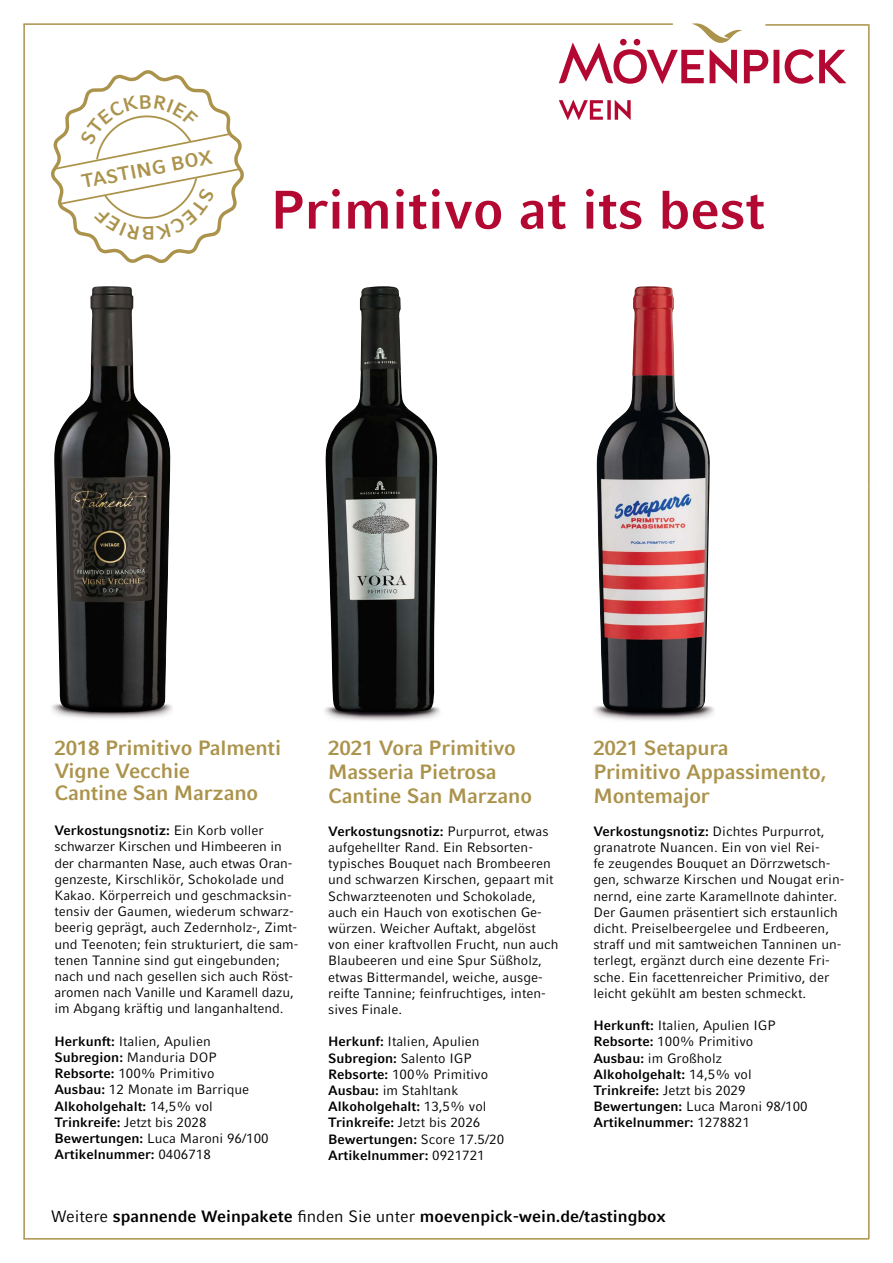
<style>
.page{position:relative;width:893px;height:1263px;background:#fff}
.page>*{position:absolute;margin:0;border:0;box-sizing:border-box;transform-origin:0 0}
.t1{font:700 54px "Compatil Fact LT Pro";color:#b30831}
.t2{font:700 20.7px/24px "Compatil Fact LT Pro";letter-spacing:-.01em;color:#ab934b}
.t3{font:700 19.35px "Compatil Fact LT Pro";color:#ab934b}
.t4{font:700 16.5px "Compatil Fact LT Pro";color:#000}
.t5{font:13.5px/16.2px "Compatil Fact LT Pro";color:#000}
.s1{font-weight:700}
.s2{font-weight:400}
</style>
<div class="page">
<img style="left:54px;top:286px;width:116px;height:416px">
<img style="left:52px;top:702px;width:120px;height:17px">
<img style="left:325px;top:286px;width:112px;height:418px">
<img style="left:324px;top:704px;width:116px;height:17px">
<img style="left:597px;top:286px;width:113px;height:418px">
<img style="left:594px;top:704px;width:120px;height:17px">
<hr style="left:23px;top:23px;width:650px;height:2px;background:#ab934b">
<hr style="left:765px;top:24px;width:103px;height:2px;background:#ab934b">
<hr style="left:868px;top:24px;width:2px;height:463px;background:#ab934b">
<hr style="left:23px;top:24px;width:2px;height:463px;background:#ab934b">
<hr style="left:23px;top:487px;width:2px;height:752px;background:#ab934b">
<hr style="left:868px;top:487px;width:2px;height:752px;background:#ab934b">
<hr style="left:23px;top:1238px;width:846px;height:1px;background:#ab934b">
<svg style="left:559px;top:100px;width:72px;height:20px"></svg>
<svg style="left:559px;top:23px;width:287px;height:61px"></svg>
<svg style="left:51px;top:70px;width:193px;height:194px"></svg>
<h3 class="t3" style="left:80px;top:171px;width:134px;rotate:-11deg">TASTING BOX</h3>
<h1 class="t1" style="left:270px;top:178px;width:496px">Primitivo at its best</h1>
<h2 class="t2" style="left:54px;top:737px;width:228px;line-height:22.5px">2018 Primitivo Palmenti<br>Vigne Vecchie<br>Cantine San Marzano</h2>
<p class="t5" style="left:54px;top:822px;width:246px"><span class="s1">Verkostungsnotiz:</span> Ein Korb voller schwarzer Kirschen und Himbeeren in der charmanten Nase, auch etwas Oran&shy;genzeste, Kirschlikör, Schokolade und Kakao. Körperreich und geschmacksin&shy;tensiv der Gaumen, wiederum schwarz&shy;beerig geprägt, auch Zedernholz-, Zimt&shy;und Teenoten; fein strukturiert, die sam&shy;tenen Tannine sind gut eingebunden; nach und nach gesellen sich auch Röst&shy;aromen nach Vanille und Karamell dazu, im Abgang kräftig und langanhaltend.</p>
<p class="t5" style="left:54px;top:1033px;width:216px"><span class="s1">Herkunft:</span> Italien, Apulien<br><span class="s1">Subregion:</span> Manduria DOP<br><span class="s1">Rebsorte:</span> 100% Primitivo<br><span class="s1">Ausbau:</span> 12 Monate im Barrique<br><span class="s1">Alkoholgehalt:</span> 14,5% vol<br><span class="s1">Trinkreife:</span> Jetzt bis 2028<br><span class="s1">Bewertungen:</span> Luca Maroni 96/100<br><span class="s1">Artikelnummer:</span> 0406718</p>
<h2 class="t2" style="left:328px;top:736px;width:205px">2021 Vora Primitivo<br>Masseria Pietrosa<br>Cantine San Marzano</h2>
<p class="t5" style="left:328px;top:823px;width:232px"><span class="s1">Verkostungsnotiz:</span> Purpurrot, etwas aufgehellter Rand. Ein Rebsorten&shy;typisches Bouquet nach Brombeeren und schwarzen Kirschen, gepaart mit Schwarzteenoten und Schokolade, auch ein Hauch von exotischen Ge&shy;würzen. Weicher Auftakt, abgelöst von einer kraftvollen Frucht, nun auch Blaubeeren und eine Spur Süßholz, etwas Bittermandel, weiche, ausge&shy;reifte Tannine; feinfruchtiges, inten&shy;sives Finale.</p>
<p class="t5" style="left:328px;top:1033px;width:178px"><span class="s1">Herkunf:</span> Italien, Apulien<br><span class="s1">Subregion:</span> Salento IGP<br><span class="s1">Rebsorte:</span> 100% Primitivo<br><span class="s1">Ausbau:</span> im Stahltank<br><span class="s1">Alkoholgehalt:</span> 13,5% vol<br><span class="s1">Trinkreife:</span> Jetzt bis 2026<br><span class="s1">Bewertungen:</span> Score 17.5/20<br><span class="s1">Artikelnummer:</span> 0921721</p>
<h2 class="t2" style="left:593px;top:736px;width:235px">2021 Setapura<br>Primitivo Appassimento,<br>Montemajor</h2>
<p class="t5" style="left:593px;top:823px;width:253px"><span class="s1">Verkostungsnotiz:</span> Dichtes Purpurrot, granatrote Nuancen. Ein von viel Rei-<br>fe zeugendes Bouquet an Dörrzwetsch&shy;gen, schwarze Kirschen und Nougat erin&shy;nernd, eine zarte Karamellnote dahinter.<br>Der Gaumen präsentiert sich erstaunlich dicht. Preiselbeergelee und Erdbeeren, straff und mit samtweichen Tanninen un&shy;terlegt, ergänzt durch eine dezente Fri&shy;sche. Ein facettenreicher Primitivo, der leicht gekühlt am besten schmeckt.</p>
<p class="t5" style="left:593px;top:1017px;width:216px"><span class="s1">Herkunft:</span> Italien, Apulien IGP<br><span class="s1">Rebsorte:</span> 100% Primitivo<br><span class="s1">Ausbau:</span> im Großholz<br><span class="s1">Alkoholgehalt:</span> 14,5% vol<br><span class="s1">Trinkreife:</span> Jetzt bis 2029<br><span class="s1">Bewertungen:</span> Luca Maroni 98/100<br><span class="s1">Artikelnummer:</span> 1278821</p>
<p class="t4" style="left:51px;top:1206px;width:616px"><span class="s2">Weitere</span> spannende Weinpakete <span class="s2">finden Sie unter</span> moevenpick-wein.de/tastingbox</p>
</div>
